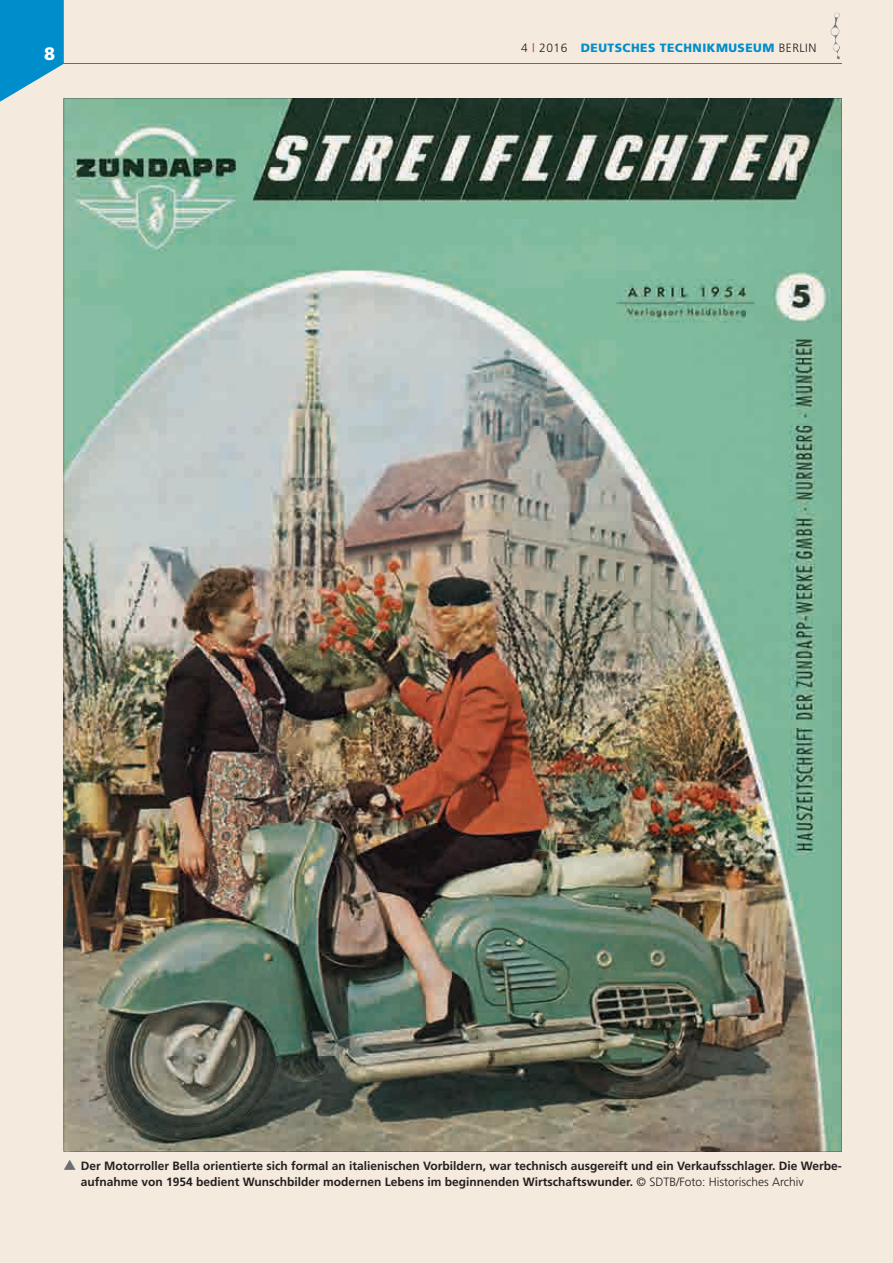
<style>
.page{position:relative;width:893px;height:1263px;background:#f4eadd}
.page>*{position:absolute;margin:0;border:0;box-sizing:border-box;transform-origin:0 0}
.t1{font:900 18px "Frutiger";color:#fff}
.t2{font:700 12px/16.5px "Frutiger";color:#231f20}
.t3{font:900 12px "Frutiger";letter-spacing:.04em;color:#008dcb}
.s1{font-weight:300;color:#231f20}
.s2{font-weight:300;color:#c7202f}
.s3{color:#6c6d70}
.s4{font-weight:300}
</style>
<div class="page">
<svg style="left:0;top:0;width:64px;height:102px"></svg>
<hr style="left:0;top:63px;width:842px;height:1px;background:#008dcb">
<img style="left:830px;top:12px;width:10px;height:47px">
<img style="left:64px;top:98px;width:778px;height:1053px">
<h1 class="t1" style="left:44px;top:43px;width:13px">8</h1>
<p class="t3" style="left:521px;top:40px;width:297px"><span class="s1">4</span> <span class="s2">|</span> <span class="s1">2016</span> DEUTSCHES TECHNIKMUSEUM <span class="s1">BERLIN</span></p>
<p class="t2" style="left:81px;top:1157px;width:763px;text-indent:-17px"><span class="s3">▲</span> Der Motorroller Bella orientierte sich formal an italienischen Vorbildern, war technisch ausgereift und ein Verkaufsschlager. Die Werbe&shy;aufnahme von 1954 bedient Wunschbilder modernen Lebens im beginnenden Wirtschaftswunder. <span class="s4">© SDTB/Foto: Historisches Archiv</span></p>
</div>
